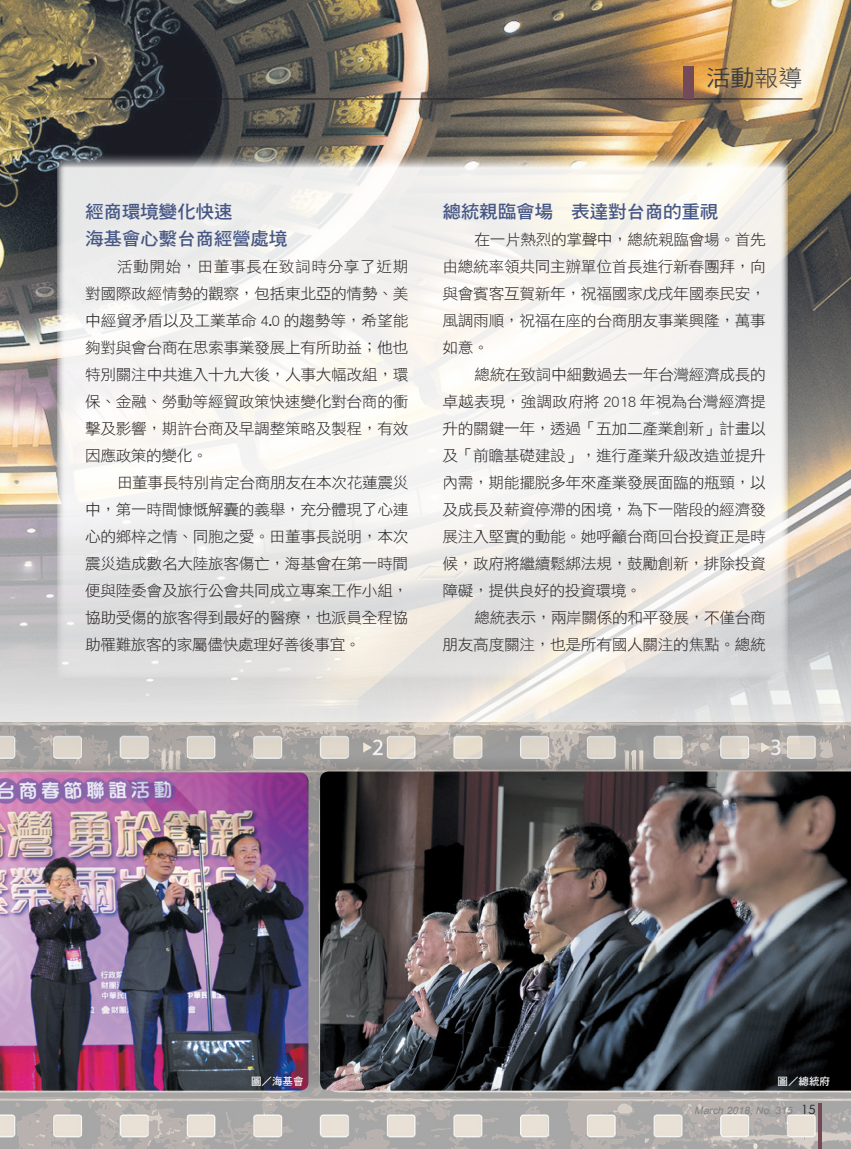
<style>
.page{position:relative;width:851px;height:1149px;background:#fff}
.page>*{position:absolute;margin:0;border:0;box-sizing:border-box;transform-origin:0 0}
.t1{font:22.8px "DF Hei Std W5";color:#3e3e3f;scale:1.05 1}
.t2{font:18.15px/27px "DF Hei Std W7";letter-spacing:-.02em;color:#465785}
.t3{font:15.3px/27px "DF Hei Std W3";letter-spacing:-.025em;color:#231f20;text-align:justify}
.t4{font:10.5px "DF Hei Std W7";color:#fff}
.t5{font:italic 10.2px "Arial";color:#808285}
.s1{font-family:"DF Hei Std W3"}
.s2{font-family:"Century Gothic";font-style:normal;font-size:12.75px;color:#231f20}
</style>
<div class="page">
<img style="left:0;top:0;width:850px;height:722px">
<img style="left:0;top:722px;width:850px;height:426px">
<svg style="left:57px;top:151px;width:731px;height:526px;fill:#f2f1ee"></svg>
<div style="left:0;top:757px;width:336px;height:338px;background:#231f20;opacity:.15"></div>
<img style="left:0;top:772px;width:308px;height:318px">
<div style="left:314px;top:751px;width:536px;height:339px;background:#231f20;opacity:.15"></div>
<img style="left:320px;top:771px;width:530px;height:319px">
<hr style="left:83px;top:99px;width:719px;height:1px;background:#231f20">
<div style="left:683px;top:66px;width:10px;height:33px;background:#734a59"></div>
<svg style="left:817px;top:1103px;width:4px;height:45px"></svg>
<h1 class="t1" style="left:706px;top:66px;width:93px">活動<span class="s1">報導</span></h1>
<p class="t2" style="left:85px;top:198px;width:204px">經商環境變化快速　<br>海基會心繫台商經營處境</p>
<p class="t3" style="left:85px;top:253px;width:325px;text-indent:32px">活動開始，田董事長在致詞時分享了近期對國際政經情勢的觀察，包括東北亞的情勢、美中經貿矛盾以及工業革命 4.0 的趨勢等，希望能夠對與會台商在思索事業發展上有所助益；他也特別關注中共進入十九大後，人事大幅改組，環保、金融、勞動等經貿政策快速變化對台商的衝擊及影響，期許台商及早調整策略及製程，有效因應政策的變化。</p>
<p class="t3" style="left:85px;top:469px;width:325px;text-indent:32px">田董事長特別肯定台商朋友在本次花蓮震災中，第一時間慷慨解囊的義舉，充分體現了心連心的鄉梓之情、同胞之愛。田董事長說明，本次震災造成數名大陸旅客傷亡，海基會在第一時間便與陸委會及旅行公會共同成立專案工作小組，協助受傷的旅客得到最好的醫療，也派員全程協助罹難旅客的家屬儘快處理好善後事宜。</p>
<p class="t2" style="left:442px;top:198px;width:277px">總統親臨會場　表達對台商的重視</p>
<p class="t3" style="left:442px;top:226px;width:325px;text-indent:32px">在一片熱烈的掌聲中，總統親臨會場。首先由總統率領共同主辦單位首長進行新春團拜，向與會賓客互賀新年，祝福國家戊戌年國泰民安，風調雨順，祝福在座的台商朋友事業興隆，萬事如意。</p>
<p class="t3" style="left:442px;top:361px;width:325px;text-indent:32px">總統在致詞中細數過去一年台灣經濟成長的卓越表現，強調政府將 2018 年視為台灣經濟提升的關鍵一年，透過「五加二產業創新」計畫以及「前瞻基礎建設」，進行產業升級改造並提升內需，期能擺脫多年來產業發展面臨的瓶頸，以及成長及薪資停滯的困境，為下一階段的經濟發展注入堅實的動能。她呼籲台商回台投資正是時候，政府將繼續鬆綁法規，鼓勵創新，排除投資障礙，提供良好的投資環境。</p>
<p class="t3" style="left:442px;top:604px;width:325px;text-align:right">總統表示，兩岸關係的和平發展，不僅台商<br>朋友高度關注，也是所有國人關注的焦點。總統</p>
<p class="t4" style="left:251px;top:1074px;width:54px">圖／海基會</p>
<p class="t4" style="left:777px;top:1074px;width:54px">圖／總統府</p>
<p class="t5" style="left:694px;top:1103px;width:122px">March 2018, No. 315 <span class="s2">15</span></p>
</div>
